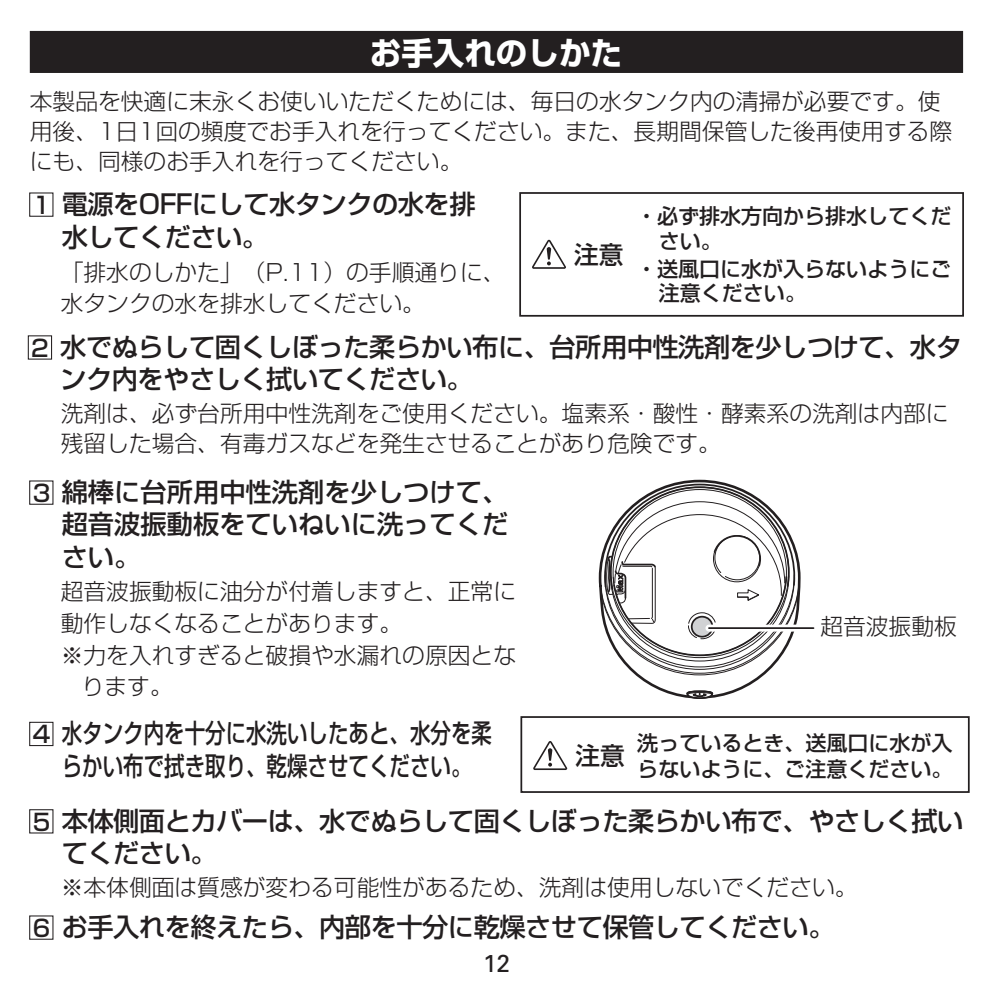
<style>
.page{position:relative;width:993px;height:993px;background:#fff}
.page>*{position:absolute;margin:0;border:0;box-sizing:border-box;transform-origin:0 0}
.t1{font:700 31.5px "Shin Go Pro";color:#fff}
.t2{font:500 26.25px/32.6px "Shin Go Pro";letter-spacing:-.02em;color:#231f20}
.t3{font:500 26.25px/32.6px "Shin Go Pro";color:#231f20;scale:.78 1}
.t4{font:500 24.85px "Shin Go Pro";color:#231f20}
.t5{font:24.5px "Univers";color:#231f20}
.t6{font:500 23.1px "Shin Go Pro";color:#231f20}
.t7{font:300 22.75px/29.8px "Shin Go Pro";color:#231f20}
.t8{font:500 21px/24.5px "Shin Go Pro";color:#231f20}
</style>
<div class="page">
<div style="left:30px;top:31px;width:932px;height:42px;background:#231f20"></div>
<div style="left:29px;top:192px;width:24px;height:25px;border:1px solid #231f20"></div>
<div style="left:28px;top:335px;width:24px;height:24px;border:1px solid #231f20"></div>
<svg style="left:532px;top:240px;width:34px;height:29px"></svg>
<div style="left:519px;top:192px;width:444px;height:124px;border:2px solid #231f20"></div>
<div style="left:29px;top:721px;width:24px;height:24px;border:1px solid #231f20"></div>
<svg style="left:533px;top:741px;width:34px;height:28px"></svg>
<div style="left:520px;top:716px;width:449px;height:76px;border:2px solid #231f20"></div>
<svg style="left:598px;top:479px;width:203px;height:219px"></svg>
<svg style="left:685px;top:689px;width:28px;height:10px"></svg>
<svg style="left:599px;top:482px;width:200px;height:192px"></svg>
<svg style="left:691px;top:616px;width:21px;height:20px"></svg>
<div style="left:690px;top:615px;width:23px;height:22px;border:2px solid #231f20;border-radius:50%"></div>
<svg style="left:708px;top:624px;width:105px;height:7px"></svg>
<hr style="left:708px;top:627px;width:105px;height:1px;background:#231f20">
<div style="left:29px;top:809px;width:24px;height:24px;border:1px solid #231f20"></div>
<h1 class="t1" style="left:370px;top:28px;width:253px">お手入れのしかた</h1>
<p class="t7" style="left:30px;top:84px;width:923px">本製品を快適に末永くお使いいただくためには、毎日の水タンク内の清掃が必要です。使用後、1日1回の頻度でお手入れを行ってください。また、長期間保管した後再使用する際にも、同様のお手入れを行ってください。</p>
<p class="t6" style="left:33px;top:186px;width:19px">1</p>
<p class="t2" style="left:62px;top:185px;width:415px">電源をOFFにして水タンクの水を排水してください。</p>
<p class="t7" style="left:61px;top:253px;width:446px;line-height:31.5px">「排水のしかた」（P.11）の手順通りに、水タンクの水を排水してください。</p>
<p class="t4" style="left:574px;top:234px;width:51px">注意</p>
<p class="t8" style="left:658px;top:201px;width:294px;text-indent:-23px">・必ず排水方向から排水してください。</p>
<p class="t8" style="left:658px;top:254px;width:294px;text-indent:-23px">・送風口に水が入らないようにご注意ください。</p>
<p class="t6" style="left:31px;top:329px;width:19px">2</p>
<p class="t2" style="left:60px;top:327px;width:902px">水でぬらして固くしぼった柔らかい布に、台所用中性洗剤を少しつけて、水タンク内をやさしく拭いてください。</p>
<p class="t7" style="left:61px;top:395px;width:889px">洗剤は、必ず台所用中性洗剤をご使用ください。塩素系・酸性・酵素系の洗剤は内部に残留した場合、有毒ガスなどを発生させることがあり危険です。</p>
<p class="t6" style="left:33px;top:474px;width:19px">3</p>
<p class="t2" style="left:62px;top:472px;width:448px;text-align:justify">綿棒に台所用中性洗剤を少しつけて、超音波振動板をていねいに洗ってください。</p>
<p class="t7" style="left:61px;top:574px;width:456px">超音波振動板に油分が付着しますと、正常に</p>
<p class="t7" style="left:61px;top:605px;width:343px">動作しなくなることがあります。</p>
<p class="t7" style="left:61px;top:637px;width:456px">※力を入れすぎると破損や水漏れの原因とな</p>
<p class="t7" style="left:82px;top:668px;width:92px">ります。</p>
<p class="t7" style="left:820px;top:608px;width:138px">超音波振動板</p>
<p class="t3" style="left:62px;top:713px;width:553px">水タンク内を十分に水洗いしたあと、水分を柔らかい布で拭き取り、乾燥させてください。</p>
<p class="t6" style="left:33px;top:715px;width:19px">4</p>
<p class="t8" style="left:637px;top:728px;width:316px">洗っているとき、送風口に水が入</p>
<p class="t4" style="left:575px;top:734px;width:51px">注意</p>
<p class="t8" style="left:637px;top:753px;width:316px">らないように、ご注意ください。</p>
<p class="t2" style="left:62px;top:801px;width:902px">本体側面とカバーは、水でぬらして固くしぼった柔らかい布で、やさしく拭いてください。</p>
<p class="t6" style="left:33px;top:802px;width:19px">5</p>
<p class="t6" style="left:33px;top:908px;width:19px">6</p>
<p class="t7" style="left:61px;top:869px;width:798px">※本体側面は質感が変わる可能性があるため、洗剤は使用しないでください。</p>
<p class="t2" style="left:62px;top:907px;width:774px">お手入れを終えたら、内部を十分に乾燥させて保管してください。</p>
<p class="t5" style="left:482px;top:948px;width:29px">12</p>
</div>
